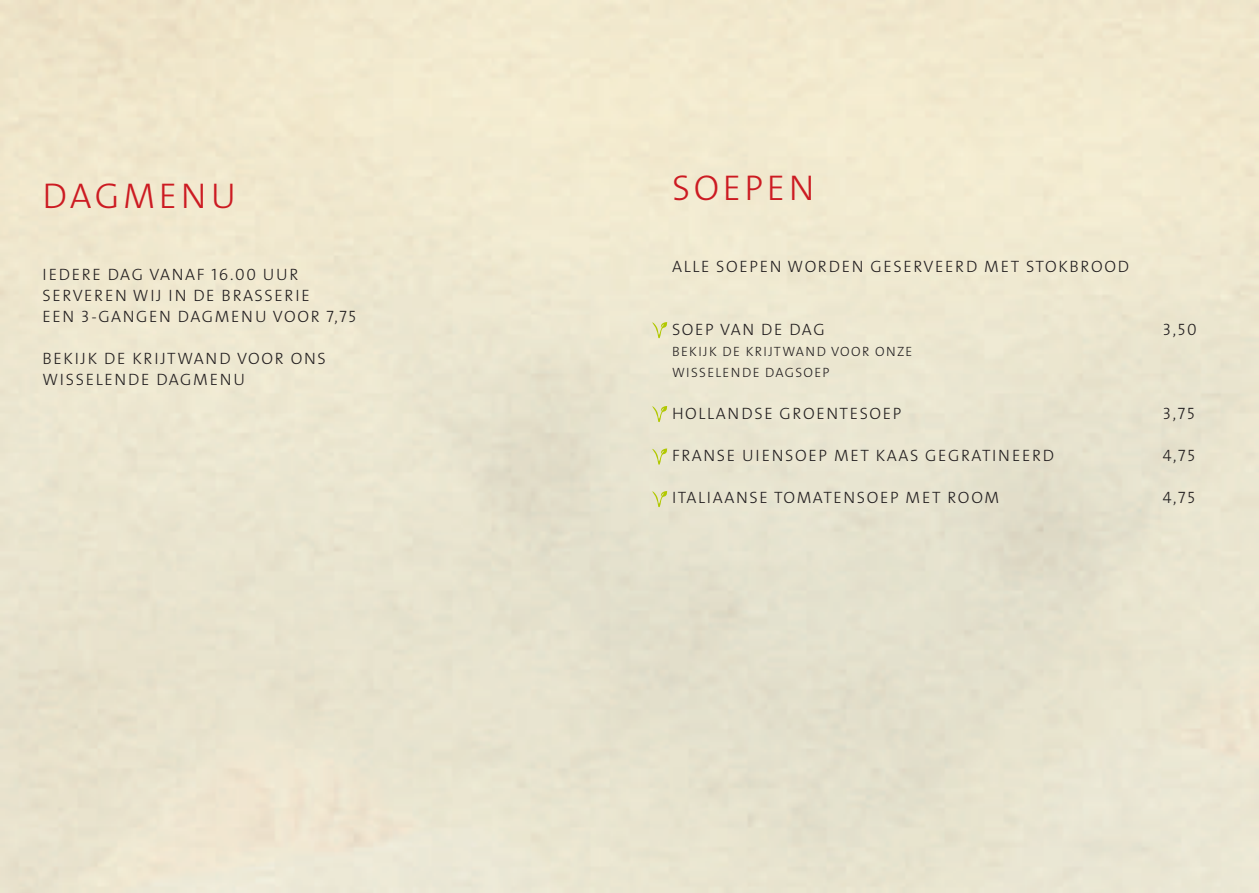
<style>
.page{position:relative;width:1259px;height:893px;background:#fff}
.page>*{position:absolute;margin:0;border:0;box-sizing:border-box;transform-origin:0 0}
.t1{font:36px "The Mix Light Caps";letter-spacing:.1em;color:#cc1b22}
.t2{font:16.5px/21px "The Mix Light Caps";letter-spacing:.1em;color:#231f20}
.t3{font:13.5px/21px "The Mix Light Caps";letter-spacing:.1em;color:#231f20}
</style>
<div class="page">
<svg style="left:652px;top:406px;width:15px;height:16px"></svg>
<svg style="left:652px;top:448px;width:15px;height:17px"></svg>
<svg style="left:652px;top:322px;width:15px;height:16px"></svg>
<svg style="left:652px;top:491px;width:15px;height:16px"></svg>
<h1 class="t1" style="left:43px;top:166px;width:195px">DAGMENU</h1>
<p class="t2" style="left:43px;top:263px;width:315px">IEDERE DAG VANAF 16.00 UUR<br>SERVEREN WIJ IN DE BRASSERIE<br>EEN 3-GANGEN DAGMENU VOOR 7,75</p>
<p class="t2" style="left:43px;top:347px;width:285px">BEKIJK DE KRIJTWAND VOOR ONS<br>WISSELENDE DAGMENU</p>
<h1 class="t1" style="left:672px;top:158px;width:144px">SOEPEN</h1>
<p class="t2" style="left:672px;top:256px;width:458px">ALLE SOEPEN WORDEN GESERVEERD MET STOKBROOD</p>
<p class="t2" style="left:672px;top:319px;width:154px">SOEP VAN DE DAG</p>
<p class="t2" style="left:1162px;top:319px;width:36px">3,50</p>
<p class="t3" style="left:672px;top:341px;width:242px">BEKIJK DE KRIJTWAND VOOR ONZE<br>WISSELENDE DAGSOEP</p>
<p class="t2" style="left:672px;top:403px;width:231px">HOLLANDSE GROENTESOEP</p>
<p class="t2" style="left:1162px;top:403px;width:33px">3,75</p>
<p class="t2" style="left:672px;top:445px;width:384px">FRANSE UIENSOEP MET KAAS GEGRATINEERD</p>
<p class="t2" style="left:1162px;top:445px;width:34px">4,75</p>
<p class="t2" style="left:672px;top:487px;width:329px">ITALIAANSE TOMATENSOEP MET ROOM</p>
<p class="t2" style="left:1162px;top:487px;width:34px">4,75</p>
</div>
